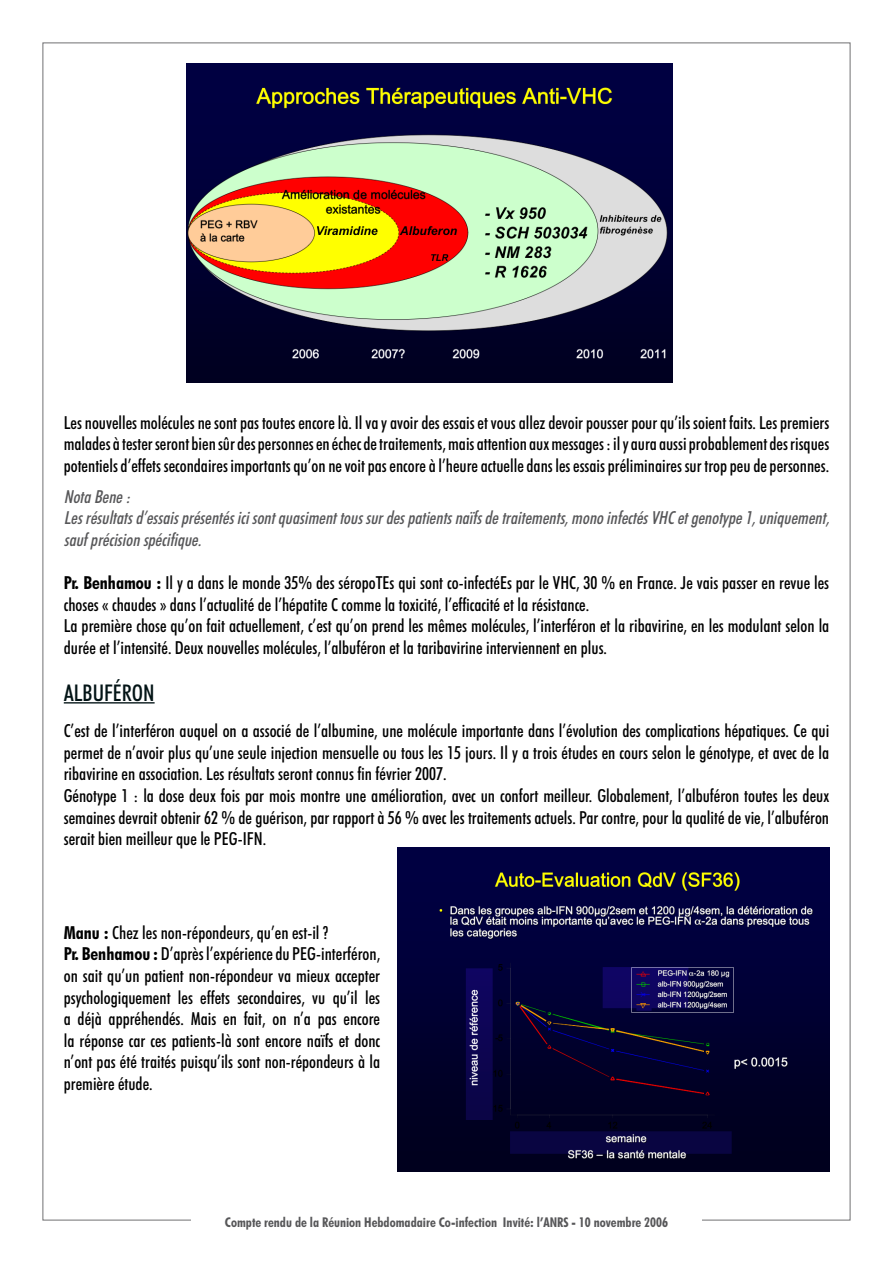
<style>
.page{position:relative;width:893px;height:1263px;background:#fff}
.page>*{position:absolute;margin:0;border:0;box-sizing:border-box;transform-origin:0 0}
.t1{font:500 condensed 23.1px "Futura BT";letter-spacing:.08em;color:#031416}
.t2{font:500 condensed 18px/21.6px "Futura BT";color:#000}
.t3{font:italic 500 condensed 18px/21.6px "Futura BT";color:#575759}
.t4{font:700 condensed 13.5px "Futura BT";color:#575759}
.s1{font-weight:700}
</style>
<div class="page">
<img style="left:186px;top:64px;width:486px;height:319px">
<hr style="left:64px;top:702px;width:91px;height:1px;background:#031416">
<img style="left:397px;top:847px;width:432px;height:324px">
<p class="t2" style="left:64px;top:411px;width:767px;text-align:justify">Les nouvelles molécules ne sont pas toutes encore là. Il va y avoir des essais et vous allez devoir pousser pour qu’ils soient faits. Les premiers malades à tester seront bien sûr des personnes en échec de traitements, mais attention aux messages : il y aura aussi probablement des risques potentiels d’effets secondaires importants qu’on ne voit pas encore à l’heure actuelle dans les essais préliminaires sur trop peu de personnes.</p>
<p class="t3" style="left:64px;top:485px;width:771px">NotaBene:<br>Lesrésultatsd’essaisprésentésicisontquasimenttoussurdespatientsnaïfsdetraitements,monoinfectésVHCetgenotype1,uniquement, saufprécisionspécifique.</p>
<p class="t2" style="left:64px;top:572px;width:767px"><span class="s1">Pr. Benhamou :</span> Il y a dans le monde 35% des séropoTEs qui sont co-infectéEs par le VHC, 30 % en France. Je vais passer en revue les choses « chaudes » dans l’actualité de l’hépatite C comme la toxicité, l’efficacité et la résistance.<br>La première chose qu’on fait actuellement, c’est qu’on prend les mêmes molécules, l’interféron et la ribavirine, en les modulant selon la durée et l’intensité. Deux nouvelles molécules, l’albuféron et la taribavirine interviennent en plus.</p>
<p class="t1" style="left:64px;top:678px;width:89px">albuféron</p>
<p class="t2" style="left:64px;top:720px;width:767px">C’est de l’interféron auquel on a associé de l’albumine, une molécule importante dans l’évolution des complications hépatiques. Ce qui permet de n’avoir plus qu’une seule injection mensuelle ou tous les 15 jours. Il y a trois études en cours selon le génotype, et avec de la ribavirine en association. Les résultats seront connus fin février 2007.<br>Génotype 1 : la dose deux fois par mois montre une amélioration, avec un confort meilleur. Globalement, l’albuféron toutes les deux semaines devrait obtenir 62 % de guérison, par rapport à 56 % avec les traitements actuels. Par contre, pour la qualité de vie, l’albuféron serait bien meilleur que le PEG-IFN.</p>
<p class="t2" style="left:64px;top:921px;width:318px"><span class="s1">Manu :</span> Chez les non-répondeurs, qu’en est-il ?<br><span class="s1">Pr. Benhamou :</span> D’après l’expérience du PEG-interféron, on sait qu’un patient non-répondeur va mieux accepter psychologiquement les effets secondaires, vu qu’il les a déjà appréhendés. Mais en fait, on n’a pas encore la réponse car ces patients-là sont encore naïfs et donc n’ont pas été traités puisqu’ils sont non-répondeurs à la première étude.</p>
<p class="t4" style="left:225px;top:1213px;width:445px">Compte rendu de la Réunion Hebdomadaire Co-infection Invité: l’ANRS - 10 novembre 2006</p>
</div>
